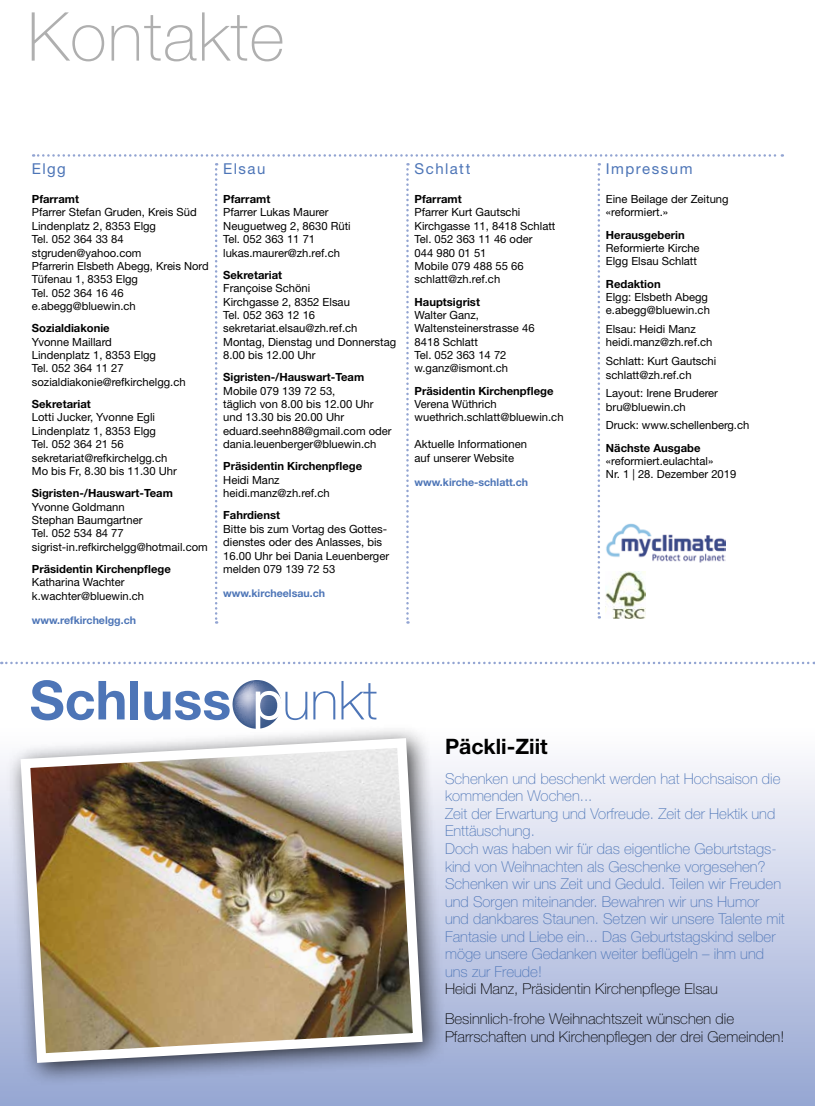
<style>
.page{position:relative;width:815px;height:1106px;background:#fff}
.page>*{position:absolute;margin:0;border:0;box-sizing:border-box;transform-origin:0 0}
.t1{font:100 67.5px "Helvetica Neue LT Std";letter-spacing:.02em;color:#afafaf}
.t2{font:700 53.88px "Helvetica Neue LT Std";color:#4d75b7}
.t3{font:700 21.25px "Helvetica Neue LT Std";color:#000}
.t4{font:100 15px/17.5px "Helvetica Neue LT Std";color:#4d75b7}
.t5{font:100 15px/30px "Helvetica Neue LT Std";color:#000}
.t6{font:15px "Helvetica Neue LT Std";letter-spacing:.095em;color:#4d75b7}
.t7{font:11.25px/13.4px "Helvetica Neue LT Std";color:#000}
.t8{font:700 11.25px "Helvetica Neue LT Std";color:#000}
.t9{font:700 10.62px "Helvetica Neue LT Std";color:#4d75b7}
.s1{font-weight:400;color:#fff}
.s2{font-weight:100}
</style>
<div class="page">
<svg style="left:406px;top:163px;width:3px;height:460px"></svg>
<svg style="left:598px;top:163px;width:2px;height:455px"></svg>
<svg style="left:215px;top:163px;width:2px;height:460px"></svg>
<img style="left:606px;top:571px;width:40px;height:47px">
<img style="left:606px;top:524px;width:119px;height:38px">
<svg style="left:33px;top:154px;width:750px;height:3px"></svg>
<div style="left:0;top:725px;width:815px;height:381px;background:linear-gradient(to bottom,#fffeff,#95a6d2)"></div>
<svg style="left:1px;top:661px;width:814px;height:3px"></svg>
<svg style="left:233px;top:680px;width:48px;height:43px;background:#7f91b4"></svg>
<div style="left:6px;top:723px;width:441px;height:364px;background:#000;opacity:.75"></div>
<img style="left:16px;top:733px;width:411px;height:334px">
<h1 class="t1" style="left:27px;top:-2px;width:259px">Kontakte</h1>
<h3 class="t6" style="left:32px;top:159px;width:35px">Elgg</h3>
<p class="t8" style="left:32px;top:192px;width:49px">Pfarramt</p>
<p class="t7" style="left:32px;top:205px;width:178px">Pfarrer Stefan Gruden, Kreis Süd<br>Lindenplatz 2, 8353 Elgg<br>Tel. 052 364 33 84 stgruden@yahoo.com<br>Pfarrerin Elsbeth Abegg, Kreis Nord<br>Tüfenau 1, 8353 Elgg<br>Tel. 052 364 16 46 e.abegg@bluewin.ch</p>
<p class="t8" style="left:32px;top:321px;width:79px">Sozialdiakonie</p>
<p class="t7" style="left:32px;top:335px;width:155px">Yvonne Maillard<br>Lindenplatz 1, 8353 Elgg<br>Tel. 052 364 11 27 sozialdiakonie@refkirchelgg.ch</p>
<p class="t8" style="left:32px;top:397px;width:60px">Sekretariat</p>
<p class="t7" style="left:32px;top:410px;width:147px">Lotti Jucker, Yvonne Egli<br>Lindenplatz 1, 8353 Elgg<br>Tel. 052 364 21 56 sekretariat@refkirchelgg.ch<br>Mo bis Fr, 8.30 bis 11.30 Uhr</p>
<p class="t8" style="left:32px;top:486px;width:143px">Sigristen-/Hauswart-Team</p>
<p class="t7" style="left:32px;top:500px;width:177px">Yvonne Goldmann<br>Stephan Baumgartner<br>Tel. 052 534 84 77 sigrist-in.refkirchelgg@hotmail.com</p>
<p class="t8" style="left:32px;top:562px;width:140px">Präsidentin Kirchenpflege</p>
<p class="t7" style="left:32px;top:575px;width:114px">Katharina Wachter k.wachter@bluewin.ch</p>
<p class="t9" style="left:32px;top:613px;width:106px">www.refkirchelgg.ch</p>
<h3 class="t6" style="left:223px;top:159px;width:44px">Elsau</h3>
<h3 class="t6" style="left:415px;top:159px;width:57px">Schlatt</h3>
<p class="t8" style="left:415px;top:192px;width:49px">Pfarramt</p>
<p class="t7" style="left:415px;top:205px;width:142px">Pfarrer Kurt Gautschi<br>Kirchgasse 11, 8418 Schlatt<br>Tel. 052 363 11 46 oder<br>044 980 01 51<br>Mobile 079 488 55 66 schlatt@zh.ref.ch</p>
<p class="t8" style="left:415px;top:294px;width:67px">Hauptsigrist</p>
<p class="t7" style="left:415px;top:308px;width:122px">Walter Ganz,<br>Waltensteinerstrasse 46<br>8418 Schlatt<br>Tel. 052 363 14 72 w.ganz@ismont.ch</p>
<p class="t8" style="left:415px;top:384px;width:140px">Präsidentin Kirchenpflege</p>
<p class="t7" style="left:415px;top:397px;width:151px">Verena Wüthrich wuethrich.schlatt@bluewin.ch</p>
<p class="t7" style="left:415px;top:437px;width:114px">Aktuelle Informationen auf unserer Website</p>
<p class="t9" style="left:415px;top:475px;width:115px">www.kirche-schlatt.ch</p>
<p class="t8" style="left:223px;top:192px;width:49px">Pfarramt</p>
<p class="t7" style="left:223px;top:205px;width:129px">Pfarrer Lukas Maurer<br>Neuguetweg 2, 8630 Rüti<br>Tel. 052 363 11 71 lukas.maurer@zh.ref.ch</p>
<p class="t8" style="left:223px;top:268px;width:60px">Sekretariat</p>
<p class="t7" style="left:223px;top:281px;width:174px">Françoise Schöni<br>Kirchgasse 2, 8352 Elsau<br>Tel. 052 363 12 16 sekretariat.elsau@zh.ref.ch<br>Montag, Dienstag und Donnerstag<br>8.00 bis 12.00 Uhr</p>
<p class="t8" style="left:223px;top:370px;width:143px">Sigristen-/Hauswart-Team</p>
<p class="t7" style="left:223px;top:384px;width:170px">Mobile 079 139 72 53,<br>täglich von 8.00 bis 12.00 Uhr und 13.30 bis 20.00 Uhr eduard.seehn88@gmail.com oder dania.leuenberger@bluewin.ch</p>
<p class="t8" style="left:223px;top:459px;width:140px">Präsidentin Kirchenpflege</p>
<p class="t7" style="left:223px;top:473px;width:108px">Heidi Manz heidi.manz@zh.ref.ch</p>
<p class="t8" style="left:223px;top:508px;width:58px">Fahrdienst</p>
<p class="t7" style="left:223px;top:522px;width:167px">Bitte bis zum Vortag des Gottes&shy;dienstes oder des Anlasses, bis<br>16.00 Uhr bei Dania Leuenberger melden 079 139 72 53</p>
<p class="t9" style="left:223px;top:587px;width:103px">www.kircheelsau.ch</p>
<h2 class="t2" style="left:30px;top:667px;width:349px">Schluss <span class="s1">p</span><span class="s2">unkt</span></h2>
<h3 class="t6" style="left:606px;top:159px;width:88px">Impressum</h3>
<p class="t7" style="left:606px;top:192px;width:124px">Eine Beilage der Zeitung «reformiert.»</p>
<p class="t8" style="left:606px;top:228px;width:80px">Herausgeberin</p>
<p class="t7" style="left:606px;top:241px;width:95px">Reformierte Kirche<br>Elgg Elsau Schlatt</p>
<p class="t8" style="left:606px;top:277px;width:56px">Redaktion</p>
<p class="t7" style="left:606px;top:290px;width:106px">Elgg: Elsbeth Abegg e.abegg@bluewin.ch</p>
<p class="t7" style="left:606px;top:322px;width:108px">Elsau: Heidi Manz heidi.manz@zh.ref.ch</p>
<p class="t7" style="left:606px;top:354px;width:112px">Schlatt: Kurt Gautschi schlatt@zh.ref.ch</p>
<p class="t7" style="left:606px;top:386px;width:114px">Layout: Irene Bruderer bru@bluewin.ch</p>
<p class="t7" style="left:606px;top:418px;width:145px">Druck: www.schellenberg.ch</p>
<p class="t8" style="left:606px;top:440px;width:96px">Nächste Ausgabe</p>
<p class="t7" style="left:606px;top:454px;width:132px">«reformiert.eulachtal»<br>Nr. 1 | 28. Dezember 2019</p>
<h3 class="t3" style="left:445px;top:733px;width:104px">Päckli-Ziit</h3>
<p class="t4" style="left:445px;top:770px;width:341px">Schenken und beschenkt werden hat Hochsaison die kommenden Wochen...<br>Zeit der Erwartung und Vorfreude. Zeit der Hektik und Enttäuschung.<br>Doch was haben wir für das eigentliche Geburtstags&shy;kind von Weihnachten als Geschenke vorgesehen?<br>Schenken wir uns Zeit und Geduld. Teilen wir Freuden und Sorgen miteinander. Bewahren wir uns Humor und dankbares Staunen. Setzen wir unsere Talente mit Fantasie und Liebe ein... Das Geburtstagskind selber möge unsere Gedanken weiter beflügeln – ihm und uns zur Freude!</p>
<h3 class="t5" style="left:445px;top:973px;width:291px">Heidi Manz, Präsidentin Kirchenpflege Elsau<br>Besinnlich-frohe Weihnachtszeit wünschen die</h3>
<h3 class="t5" style="left:445px;top:1021px;width:341px">Pfarrschaften und Kirchenpflegen der drei Gemeinden!</h3>
</div>
